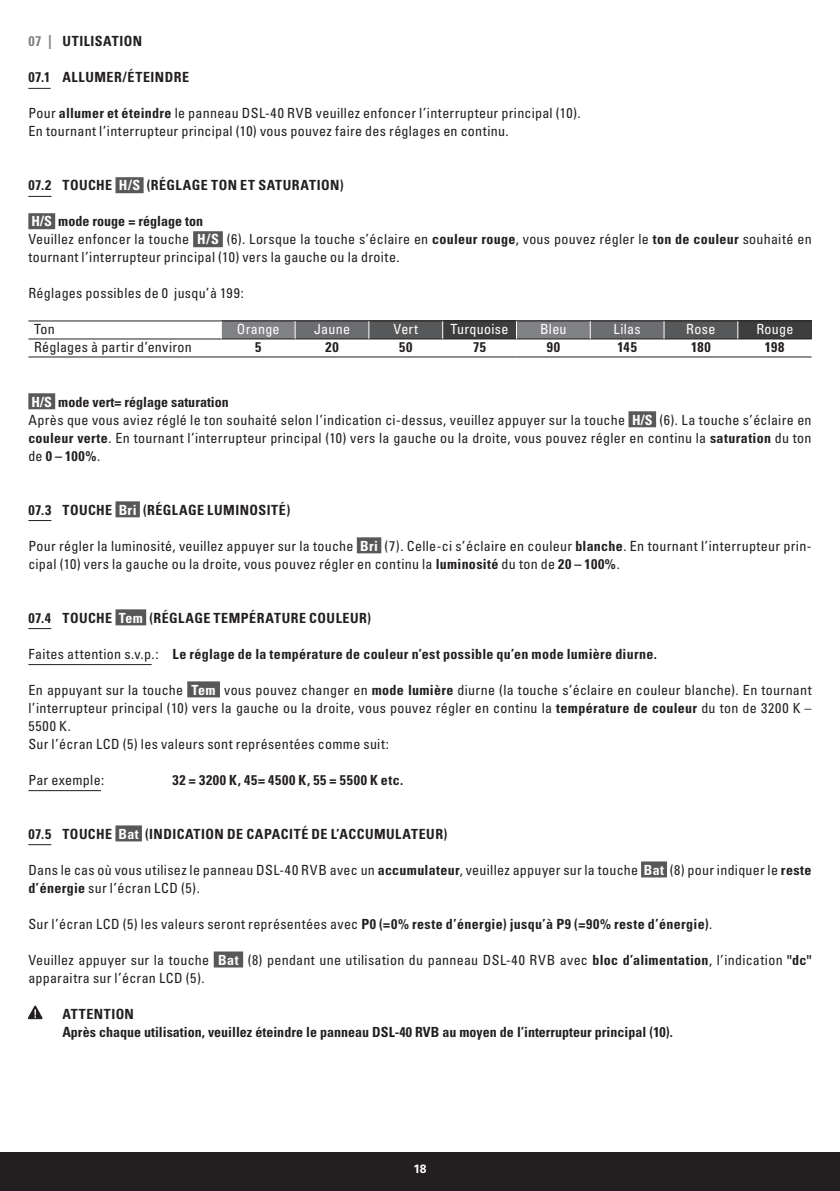
<style>
.page{position:relative;width:840px;height:1191px;background:#fff}
.page>*{position:absolute;margin:0;border:0;box-sizing:border-box;transform-origin:0 0}
.t1{font:condensed 14px/18px "Univers LTCYR 57";letter-spacing:.02em;color:#231f20}
.t2{font:14px "Univers LTCYR 67 Bold Cond";letter-spacing:.025em;color:#231f20}
.t3{font:14px/18px "Univers LTCYR 67 Bold Cond";color:#231f20}
.t4{font:condensed 14px "Univers LTCYR 57";letter-spacing:.02em;color:#fff}
.t5{font:14px "Univers LTCYR 67 Bold Cond";letter-spacing:.055em;color:#231f20}
.t6{font:700 12px "Univers LTCYR 65";color:#fff}
.s1{color:#808285}
.s2{font-family:"Univers LTCYR 67 Bold Cond";font-stretch:normal}
.s3{color:#fff}
.s4{font-family:"Univers LTCYR 67 Bold Cond";font-stretch:normal;color:#fff}
.s5{font-family:"Univers LTCYR 57";font-stretch:condensed}
</style>
<div class="page">
<div style="left:0;top:1152px;width:839px;height:39px;background:#231f20"></div>
<svg style="left:28px;top:88px;width:22px;height:1px"></svg>
<svg style="left:28px;top:196px;width:23px;height:1px"></svg>
<div style="left:115px;top:177px;width:28px;height:16px;background:#57585a"></div>
<div style="left:28px;top:213px;width:27px;height:16px;background:#57585a"></div>
<div style="left:193px;top:231px;width:30px;height:16px;background:#57585a"></div>
<div style="left:28px;top:393px;width:27px;height:16px;background:#57585a"></div>
<div style="left:628px;top:411px;width:27px;height:16px;background:#57585a"></div>
<svg style="left:28px;top:520px;width:23px;height:1px"></svg>
<div style="left:115px;top:501px;width:25px;height:16px;background:#57585a"></div>
<div style="left:356px;top:537px;width:25px;height:16px;background:#57585a"></div>
<svg style="left:28px;top:628px;width:23px;height:1px"></svg>
<div style="left:115px;top:609px;width:31px;height:16px;background:#57585a"></div>
<hr style="left:28px;top:664px;width:123px;height:1px;background:#231f20">
<div style="left:187px;top:681px;width:33px;height:16px;background:#57585a"></div>
<hr style="left:28px;top:790px;width:73px;height:1px;background:#231f20">
<svg style="left:28px;top:844px;width:23px;height:1px"></svg>
<div style="left:115px;top:825px;width:27px;height:16px;background:#57585a"></div>
<div style="left:640px;top:861px;width:26px;height:16px;background:#57585a"></div>
<div style="left:214px;top:951px;width:29px;height:16px;background:#57585a"></div>
<svg style="left:28px;top:1005px;width:14px;height:13px"></svg>
<div style="left:221px;top:321px;width:74px;height:18px;background:#808285"></div>
<div style="left:295px;top:321px;width:74px;height:18px;background:#6c6d70"></div>
<div style="left:369px;top:321px;width:73px;height:18px;background:#57585a"></div>
<div style="left:442px;top:321px;width:74px;height:18px;background:#3e3e3f"></div>
<div style="left:516px;top:321px;width:74px;height:18px;background:#808285"></div>
<div style="left:590px;top:321px;width:73px;height:18px;background:#6c6d70"></div>
<div style="left:663px;top:321px;width:74px;height:18px;background:#57585a"></div>
<div style="left:737px;top:321px;width:74px;height:18px;background:#3e3e3f"></div>
<hr style="left:28px;top:321px;width:193px;height:1px;background:#231f20">
<hr style="left:221px;top:321px;width:74px;height:1px;background:#231f20">
<hr style="left:295px;top:321px;width:74px;height:1px;background:#231f20">
<hr style="left:369px;top:321px;width:73px;height:1px;background:#231f20">
<hr style="left:442px;top:321px;width:74px;height:1px;background:#231f20">
<hr style="left:516px;top:321px;width:74px;height:1px;background:#231f20">
<hr style="left:590px;top:321px;width:73px;height:1px;background:#231f20">
<hr style="left:663px;top:321px;width:74px;height:1px;background:#231f20">
<hr style="left:737px;top:321px;width:74px;height:1px;background:#231f20">
<hr style="left:28px;top:339px;width:193px;height:1px;background:#231f20">
<hr style="left:221px;top:339px;width:74px;height:1px;background:#231f20">
<hr style="left:295px;top:339px;width:74px;height:1px;background:#231f20">
<hr style="left:369px;top:339px;width:73px;height:1px;background:#231f20">
<hr style="left:442px;top:339px;width:74px;height:1px;background:#231f20">
<hr style="left:516px;top:339px;width:74px;height:1px;background:#231f20">
<hr style="left:590px;top:339px;width:73px;height:1px;background:#231f20">
<hr style="left:663px;top:339px;width:74px;height:1px;background:#231f20">
<hr style="left:737px;top:339px;width:74px;height:1px;background:#231f20">
<hr style="left:28px;top:357px;width:193px;height:1px;background:#231f20">
<hr style="left:221px;top:357px;width:74px;height:1px;background:#231f20">
<hr style="left:295px;top:357px;width:74px;height:1px;background:#231f20">
<hr style="left:369px;top:357px;width:73px;height:1px;background:#231f20">
<hr style="left:442px;top:357px;width:74px;height:1px;background:#231f20">
<hr style="left:516px;top:357px;width:74px;height:1px;background:#231f20">
<hr style="left:590px;top:357px;width:73px;height:1px;background:#231f20">
<hr style="left:663px;top:357px;width:74px;height:1px;background:#231f20">
<hr style="left:737px;top:357px;width:74px;height:1px;background:#231f20">
<svg style="left:221px;top:321px;width:1px;height:18px"></svg>
<svg style="left:294px;top:321px;width:1px;height:17px"></svg>
<svg style="left:368px;top:321px;width:1px;height:18px"></svg>
<svg style="left:442px;top:321px;width:1px;height:18px"></svg>
<svg style="left:589px;top:321px;width:1px;height:18px"></svg>
<svg style="left:663px;top:321px;width:1px;height:18px"></svg>
<svg style="left:737px;top:321px;width:1px;height:18px"></svg>
<svg style="left:516px;top:321px;width:1px;height:18px"></svg>
<p class="t2" style="left:28px;top:33px;width:115px"><span class="s1">07 |</span> UTILISATION</p>
<p class="t2" style="left:28px;top:69px;width:162px">07.1 ALLUMER/ÉTEINDRE</p>
<p class="t1" style="left:28px;top:104px;width:553px">Pour <span class="s2">allumer et éteindre</span> le panneau DSL-40 RVB veuillez enfoncer l’interrupteur principal (10).<br>En tournant l’interrupteur principal (10) vous pouvez faire des réglages en continu.</p>
<p class="t2" style="left:28px;top:177px;width:316px">07.2 TOUCHE <span class="s3">H/S</span> (RÉGLAGE TON ET SATURATION)</p>
<p class="t3" style="left:32px;top:212px;width:173px"><span class="s3">H/S</span> mode rouge = réglage ton</p>
<p class="t1" style="left:28px;top:230px;width:784px">Veuillez enfoncer la touche <span class="s4">H/S</span> (6). Lorsque la touche s’éclaire en <span class="s2">couleur rouge</span>, vous pouvez régler le <span class="s2">ton de couleur</span> souhaité en tournant l’interrupteur principal (10) vers la gauche ou la droite.</p>
<p class="t1" style="left:28px;top:284px;width:217px">Réglages possibles de 0 jusqu’à 199:</p>
<p class="t1" style="left:34px;top:320px;width:22px">Ton</p>
<p class="t4" style="left:237px;top:321px;width:44px">Orange</p>
<p class="t4" style="left:314px;top:321px;width:37px">Jaune</p>
<p class="t4" style="left:393px;top:321px;width:26px">Vert</p>
<p class="t4" style="left:450px;top:321px;width:59px">Turquoise</p>
<p class="t4" style="left:539px;top:321px;width:28px">Bleu</p>
<p class="t4" style="left:613px;top:321px;width:29px">Lilas</p>
<p class="t4" style="left:686px;top:321px;width:31px">Rose</p>
<p class="t4" style="left:756px;top:321px;width:38px">Rouge</p>
<p class="t1" style="left:34px;top:338px;width:159px">Réglages à partir d’environ</p>
<p class="t2" style="left:255px;top:339px;width:8px">5</p>
<p class="t2" style="left:325px;top:339px;width:15px">20</p>
<p class="t2" style="left:399px;top:339px;width:15px">50</p>
<p class="t2" style="left:473px;top:339px;width:14px">75</p>
<p class="t2" style="left:546px;top:339px;width:15px">90</p>
<p class="t2" style="left:617px;top:339px;width:21px">145</p>
<p class="t2" style="left:690px;top:339px;width:21px">180</p>
<p class="t2" style="left:764px;top:339px;width:21px">198</p>
<p class="t3" style="left:32px;top:392px;width:199px"><span class="s3">H/S</span> mode vert= réglage saturation</p>
<p class="t1" style="left:28px;top:410px;width:784px">Après que vous aviez réglé le ton souhaité selon l’indication ci-dessus, veuillez appuyer sur la touche <span class="s4">H/S</span> (6). La touche s’éclaire en <span class="s2">couleur verte</span>. En tournant l’interrupteur principal (10) vers la gauche ou la droite, vous pouvez régler en continu la <span class="s2">saturation</span> du ton</p>
<p class="t2" style="left:28px;top:447px;width:73px"><span class="s5">de</span> 0 – 100%<span class="s5">.</span></p>
<p class="t2" style="left:28px;top:501px;width:263px">07.3 TOUCHE <span class="s3">Bri</span> (RÉGLAGE LUMINOSITÉ)</p>
<p class="t1" style="left:28px;top:536px;width:784px">Pour régler la luminosité, veuillez appuyer sur la touche <span class="s4">Bri</span> (7). Celle-ci s’éclaire en couleur <span class="s2">blanche</span>. En tournant l’interrupteur prin&shy;cipal (10) vers la gauche ou la droite, vous pouvez régler en continu la <span class="s2">luminosité</span> du ton de <span class="s2">20 – 100%</span>.</p>
<p class="t2" style="left:28px;top:609px;width:344px">07.4 TOUCHE <span class="s3">Tem</span> (RÉGLAGE TEMPÉRATURE COULEUR)</p>
<p class="t2" style="left:28px;top:645px;width:629px"><span class="s5">Faites attention s.v.p.:</span> Le réglage de la température de couleur n’est possible qu’en mode lumière diurne.</p>
<p class="t1" style="left:28px;top:680px;width:784px">En appuyant sur la touche <span class="s4">Tem</span> vous pouvez changer en <span class="s2">mode lumière</span> diurne (la touche s’éclaire en couleur blanche). En tournant l’interrupteur principal (10) vers la gauche ou la droite, vous pouvez régler en continu la <span class="s2">température de couleur</span> du ton de 3200 K – 5500 K.<br>Sur l’écran LCD (5) les valeurs sont représentées comme suit:</p>
<p class="t1" style="left:28px;top:770px;width:77px">Par exemple:</p>
<p class="t5" style="left:172px;top:771px;width:232px">32 = 3200 K, 45= 4500 K, 55 = 5500 K etc.</p>
<p class="t2" style="left:28px;top:825px;width:420px">07.5 TOUCHE <span class="s3">Bat</span> (INDICATION DE CAPACITÉ DE L’ACCUMULATEUR)</p>
<p class="t1" style="left:28px;top:860px;width:784px">Dans le cas où vous utilisez le panneau DSL-40 RVB avec un <span class="s2">accumulateur</span>, veuillez appuyer sur la touche <span class="s4">Bat</span> (8) pour indiquer le <span class="s2">reste d’énergie</span> sur l’écran LCD (5).</p>
<p class="t2" style="left:28px;top:915px;width:685px"><span class="s5">Sur l’écran LCD (5) les valeurs seront représentées avec</span> P0 (=0% reste d’énergie) jusqu’à P9 (=90% reste d’énergie)<span class="s5">.</span></p>
<p class="t1" style="left:28px;top:950px;width:784px">Veuillez appuyer sur la touche <span class="s4">Bat</span> (8) pendant une utilisation du panneau DSL-40 RVB avec <span class="s2">bloc d’alimentation</span>, l’indication <span class="s2">"dc" </span>apparaitra sur l’écran LCD (5).</p>
<p class="t3" style="left:62px;top:1004px;width:611px">ATTENTION<br>Après chaque utilisation, veuillez éteindre le panneau DSL-40 RVB au moyen de l’interrupteur principal (10).</p>
<p class="t6" style="left:413px;top:1160px;width:15px">18</p>
</div>
